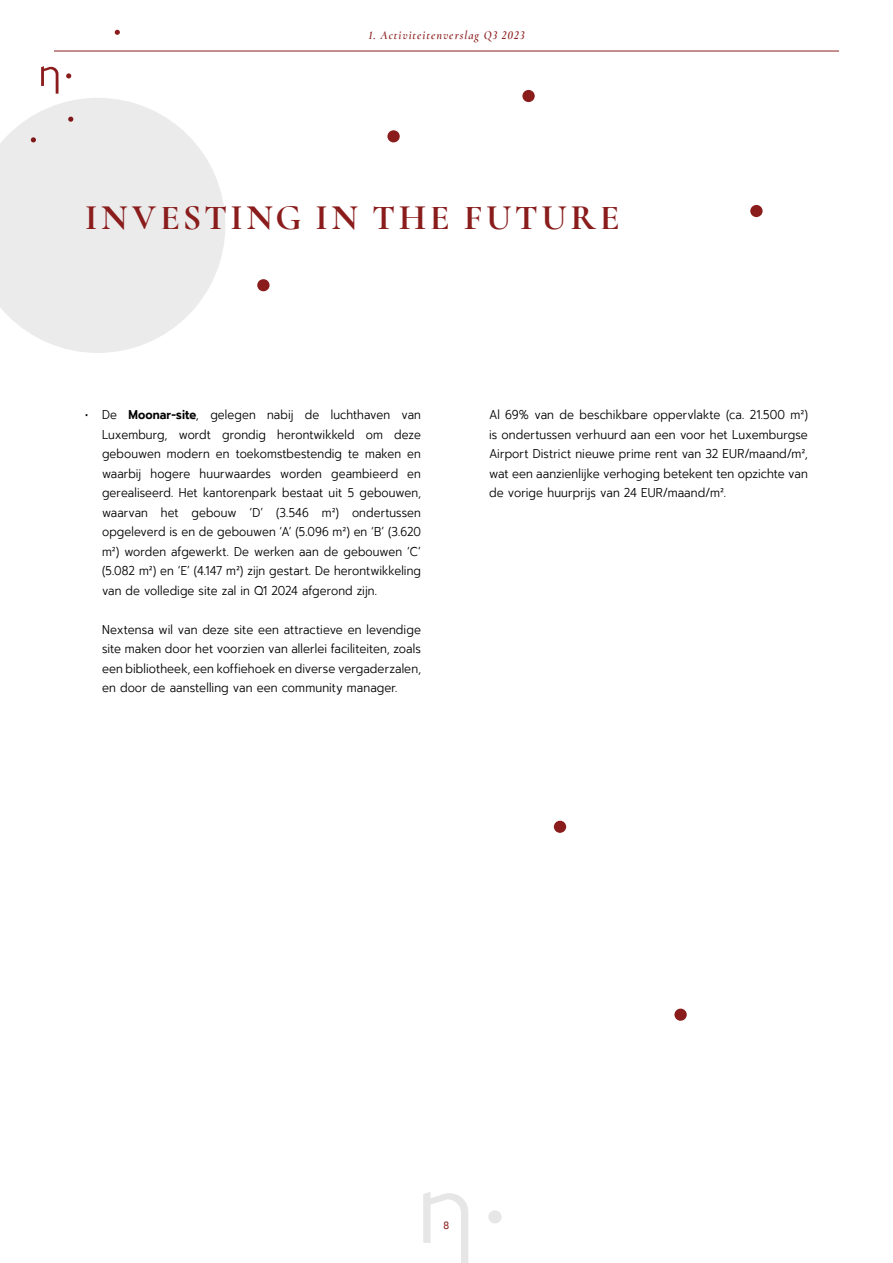
<style>
.page{position:relative;width:893px;height:1263px;background:#fff}
.page>*{position:absolute;margin:0;border:0;box-sizing:border-box;transform-origin:0 0}
.t1{font:700 36px "Cormorant";letter-spacing:.1em;color:#8a1c1c}
.t2{font:300 12.75px/19.5px "Prompt";letter-spacing:.01em;color:#000;text-align:justify;scale:.89 1}
.t3{font:300 12.75px/19.5px "Prompt";letter-spacing:.01em;color:#000;text-align:justify;scale:.9 1}
.t4{font:italic 600 12px "Cormorant";letter-spacing:.08em;color:#8a1c1c}
.t5{font:10.5px "Prompt";color:#8a1c1c;scale:.9 1}
.s1{font-weight:600}
</style>
<div class="page">
<div style="left:488px;top:1210px;width:14px;height:13px;background:#e6e6e6;border-radius:50%"></div>
<svg style="left:423px;top:1192px;width:45px;height:71px"></svg>
<hr style="left:54px;top:51px;width:785px;height:1px;background:#8a1c1c">
<svg style="left:66px;top:73px;width:5px;height:5px"></svg>
<svg style="left:115px;top:30px;width:5px;height:5px"></svg>
<svg style="left:41px;top:66px;width:17px;height:28px"></svg>
<svg style="left:0;top:98px;width:225px;height:255px;fill:#ebebeb"></svg>
<div style="left:522px;top:90px;width:13px;height:12px;background:#8a1c1c;border-radius:50%"></div>
<div style="left:387px;top:130px;width:13px;height:12px;background:#8a1c1c;border-radius:50%"></div>
<div style="left:257px;top:279px;width:13px;height:12px;background:#8a1c1c;border-radius:50%"></div>
<div style="left:750px;top:205px;width:13px;height:12px;background:#8a1c1c;border-radius:50%"></div>
<div style="left:554px;top:821px;width:12px;height:12px;background:#8a1c1c;border-radius:50%"></div>
<div style="left:674px;top:1009px;width:13px;height:12px;background:#8a1c1c;border-radius:50%"></div>
<p class="t4" style="left:368px;top:27px;width:158px">1. Activiteitenverslag Q3 2023</p>
<h1 class="t1" style="left:85px;top:195px;width:536px">INVESTING IN THE FUTURE</h1>
<p class="t2" style="left:102px;top:405px;width:360px;text-indent:-17px">• De <span class="s1">Moonar-site</span>, gelegen nabij de luchthaven van Luxemburg, wordt grondig herontwikkeld om deze gebouwen modern en toekomstbestendig te maken en waarbij hogere huurwaardes worden geambieerd en gerealiseerd. Het kantorenpark bestaat uit 5 gebouwen, waarvan het gebouw ‘D’ (3.546 m²) ondertussen opgeleverd is en de gebouwen ‘A’ (5.096 m²) en ‘B’ (3.620 m²) worden afgewerkt. De werken aan de gebouwen ‘C’ (5.082 m²) en ‘E’ (4.147 m²) zijn gestart. De herontwikkeling van de volledige site zal in Q1 2024 afgerond zijn.</p>
<p class="t3" style="left:102px;top:619px;width:356px">Nextensa wil van deze site een attractieve en levendige site maken door het voorzien van allerlei faciliteiten, zoals een bibliotheek, een koffiehoek en diverse vergaderzalen, en door de aanstelling van een community manager.</p>
<p class="t3" style="left:489px;top:405px;width:356px">Al 69% van de beschikbare oppervlakte (ca. 21.500 m²) is ondertussen verhuurd aan een voor het Luxemburgse Airport District nieuwe prime rent van 32 EUR/maand/m², wat een aanzienlijke verhoging betekent ten opzichte van de vorige huurprijs van 24 EUR/maand/m².</p>
<p class="t5" style="left:444px;top:1217px;width:8px">8</p>
</div>
